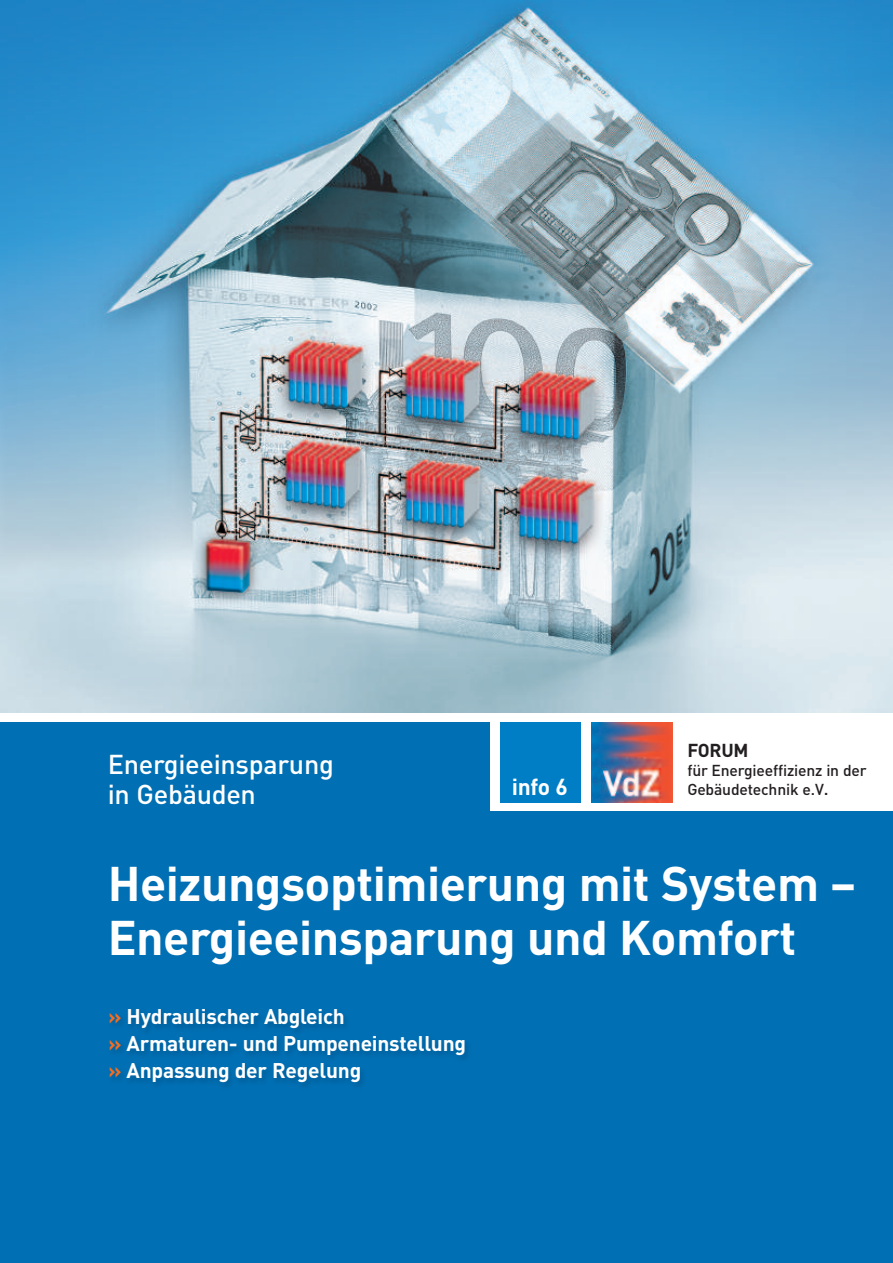
<style>
.page{position:relative;width:893px;height:1263px;background:#fff}
.page>*{position:absolute;margin:0;border:0;box-sizing:border-box;transform-origin:0 0}
.t1{font:700 48px/54px "DIN";letter-spacing:-.01em;color:#fff}
.t2{font:500 27px/30px "DIN";letter-spacing:-.01em;color:#fff}
.t3{font:700 22.8px "DIN";color:#fff}
.t4{font:700 21px/27px "DIN";letter-spacing:-.01em;color:#fff}
.t5{font:700 18.6px "DIN";letter-spacing:-.01em;color:#231f20}
.t6{font:500 15.6px/19px "DIN";letter-spacing:-.01em;color:#231f20}
.s1{font-size:17.25px}
.s2{color:#f36e21}
</style>
<div class="page">
<img style="left:0;top:0;width:893px;height:713px">
<div style="left:0;top:723px;width:893px;height:540px;background:#006fb3"></div>
<div style="left:490px;top:714px;width:403px;height:97px;background:#fff"></div>
<img style="left:591px;top:722px;width:81px;height:81px">
<div style="left:500px;top:722px;width:80px;height:81px;background:#007ec5"></div>
<p class="t2" style="left:108px;top:749px;width:228px">Energieeinsparung in Gebäuden</p>
<p class="t3" style="left:512px;top:774px;width:58px">info 6</p>
<p class="t5" style="left:687px;top:740px;width:63px">FORUM</p>
<p class="t6" style="left:687px;top:761px;width:181px">für Energieeffizienz in der<br>Gebäudetechnik e.V<span class="s1">.</span></p>
<h1 class="t1" style="left:108px;top:857px;width:750px">Heizungsoptimierung mit System –<br>Energieeinsparung und Komfort</h1>
<p class="t4" style="left:109px;top:1003px;width:359px"><span class="s2">»</span> Hydraulischer Abgleich<br><span class="s2">»</span> Armaturen- und Pumpeneinstellung <span class="s2">»</span> Anpassung der Regelung</p>
</div>
